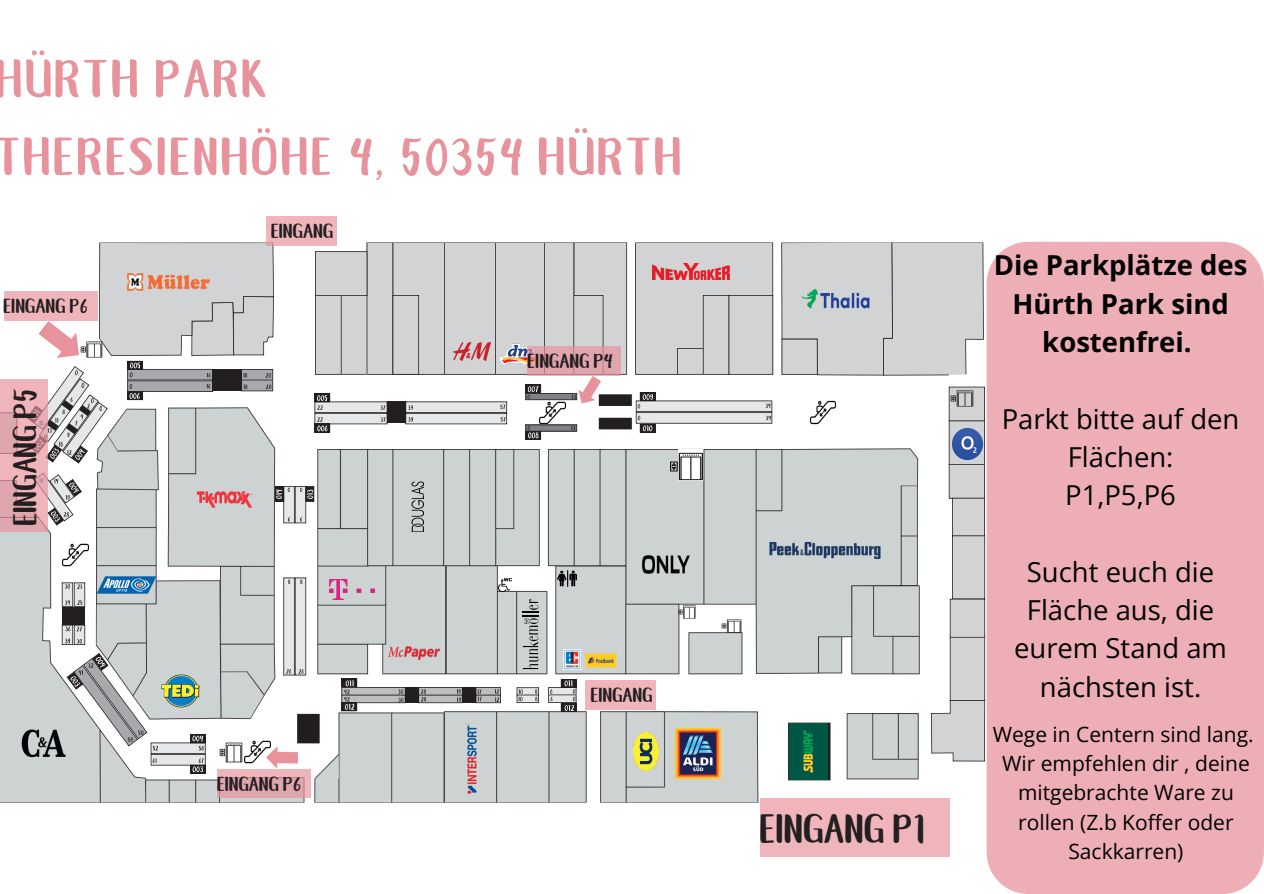
<style>
.page{position:relative;width:1264px;height:894px;background:#fff}
.page>*{position:absolute;margin:0;border:0;box-sizing:border-box;transform-origin:0 0}
.t1{font:55.95px/77.7px "Northern Lights CAPS";letter-spacing:.04em;color:#e8929c}
.t2{font:42.75px "Northern Lights CAPS";color:#231f20}
.t3{font:34.5px "Northern Lights CAPS";color:#231f20}
.t4{font:27.45px/38.2px "Open Sans";color:#000;text-align:center}
.t5{font:700 27.45px/38.2px "Open Sans";color:#000;text-align:center}
.t6{font:21.3px "Northern Lights CAPS";color:#231f20}
.t7{font:21.15px "Northern Lights CAPS";color:#231f20}
.t8{font:21px/29.2px "Open Sans";color:#000;text-align:center}
.t9{font:6.75px "Northern Lights CAPS";color:#231f20}
</style>
<div class="page">
<div style="left:635px;top:242px;width:138px;height:132px;background:#d1d3d4"></div>
<img style="left:0;top:394px;width:920px;height:409px">
<svg style="left:781px;top:242px;width:202px;height:133px;background:#ced0d1"></svg>
<svg style="left:931px;top:386px;width:54px;height:375px"></svg>
<img style="left:245px;top:737px;width:26px;height:29px">
<img style="left:810px;top:398px;width:26px;height:29px">
<img style="left:388px;top:633px;width:51px;height:39px">
<svg style="left:523px;top:599px;width:15px;height:70px"></svg>
<img style="left:468px;top:724px;width:9px;height:69px">
<img style="left:675px;top:728px;width:45px;height:49px">
<img style="left:789px;top:723px;width:38px;height:56px">
<img style="left:769px;top:542px;width:111px;height:16px">
<img style="left:614px;top:536px;width:103px;height:56px">
<img style="left:798px;top:276px;width:74px;height:46px">
<img style="left:952px;top:428px;width:30px;height:31px">
<img style="left:633px;top:732px;width:25px;height:38px">
<img style="left:669px;top:452px;width:34px;height:28px">
<img style="left:722px;top:619px;width:19px;height:13px">
<img style="left:678px;top:605px;width:17px;height:13px">
<img style="left:950px;top:390px;width:23px;height:16px">
<img style="left:219px;top:742px;width:23px;height:20px">
<img style="left:497px;top:577px;width:15px;height:15px">
<img style="left:62px;top:540px;width:26px;height:29px">
<img style="left:21px;top:727px;width:46px;height:31px">
<svg style="left:197px;top:491px;width:55px;height:16px"></svg>
<img style="left:95px;top:575px;width:62px;height:19px">
<img style="left:652px;top:263px;width:77px;height:17px">
<svg style="left:411px;top:481px;width:13px;height:51px"></svg>
<img style="left:329px;top:579px;width:45px;height:20px">
<img style="left:557px;top:570px;width:19px;height:16px">
<svg style="left:876px;top:704px;width:9px;height:6px"></svg>
<img style="left:563px;top:649px;width:17px;height:20px">
<img style="left:583px;top:636px;width:35px;height:48px">
<svg style="left:47px;top:472px;width:35px;height:53px"></svg>
<svg style="left:62px;top:582px;width:23px;height:62px"></svg>
<svg style="left:67px;top:652px;width:139px;height:121px"></svg>
<svg style="left:275px;top:486px;width:39px;height:37px"></svg>
<svg style="left:283px;top:577px;width:23px;height:98px;background:#c9c9ca"></svg>
<div style="left:405px;top:687px;width:14px;height:15px;background:#231f20"></div>
<svg style="left:341px;top:678px;width:64px;height:33px"></svg>
<div style="left:462px;top:687px;width:14px;height:15px;background:#231f20"></div>
<svg style="left:418px;top:687px;width:44px;height:16px"></svg>
<svg style="left:475px;top:687px;width:26px;height:16px"></svg>
<svg style="left:516px;top:687px;width:23px;height:15px"></svg>
<svg style="left:548px;top:679px;width:28px;height:32px"></svg>
<svg style="left:635px;top:392px;width:137px;height:40px"></svg>
<div style="left:266px;top:216px;width:70px;height:29px;background:#efb5bb"></div>
<div style="left:585px;top:680px;width:70px;height:29px;background:#efb5bb"></div>
<svg style="left:217px;top:769px;width:94px;height:29px;background:#e2a8af"></svg>
<div style="left:4px;top:291px;width:94px;height:29px;background:#efb5bb"></div>
<svg style="left:27px;top:242px;width:247px;height:221px"></svg>
<svg style="left:266px;top:746px;width:32px;height:22px"></svg>
<svg style="left:314px;top:242px;width:313px;height:197px"></svg>
<div style="left:986px;top:242px;width:277px;height:651px;background:#eeaeb6"></div>
<div style="left:760px;top:798px;width:189px;height:58px;background:#efb5bb"></div>
<svg style="left:0;top:378px;width:47px;height:153px;background:#e5acb2"></svg>
<p class="t1" style="left:-4px;top:33px;width:688px">HÜRTH PARK<br>THERESIENHÖHE 4, 50354 HÜRTH</p>
<p class="t6" style="left:4px;top:291px;width:85px">EINGANG P6</p>
<p class="t3" style="left:0;top:525px;width:139px;rotate:-90deg">EINGANG P5</p>
<p class="t9" style="left:63px;top:406px;width:4px">8</p>
<p class="t6" style="left:271px;top:215px;width:63px">EINGANG</p>
<p class="t7" style="left:217px;top:769px;width:85px">EINGANG P6</p>
<p class="t6" style="left:528px;top:346px;width:86px">EINGANG P4</p>
<p class="t6" style="left:591px;top:679px;width:63px">EINGANG</p>
<p class="t2" style="left:760px;top:798px;width:166px">EINGANG P1</p>
<p class="t5" style="left:993px;top:245px;width:255px">Die Parkplätze des<br>Hürth Park sind kostenfrei.</p>
<p class="t4" style="left:1001px;top:398px;width:239px">Parkt bitte auf den<br>Flächen:<br>P1,P5,P6</p>
<p class="t4" style="left:1014px;top:551px;width:214px">Sucht euch die<br>Fläche aus, die eurem Stand am nächsten ist.</p>
<p class="t8" style="left:992px;top:718px;width:262px">Wege in Centern sind lang.</p>
<h2 class="t8" style="left:1002px;top:748px;width:249px">Wir empfehlen dir , deine mitgebrachte Ware zu rollen (Z.b Koffer oder<br>Sackkarren)</h2>
</div>
